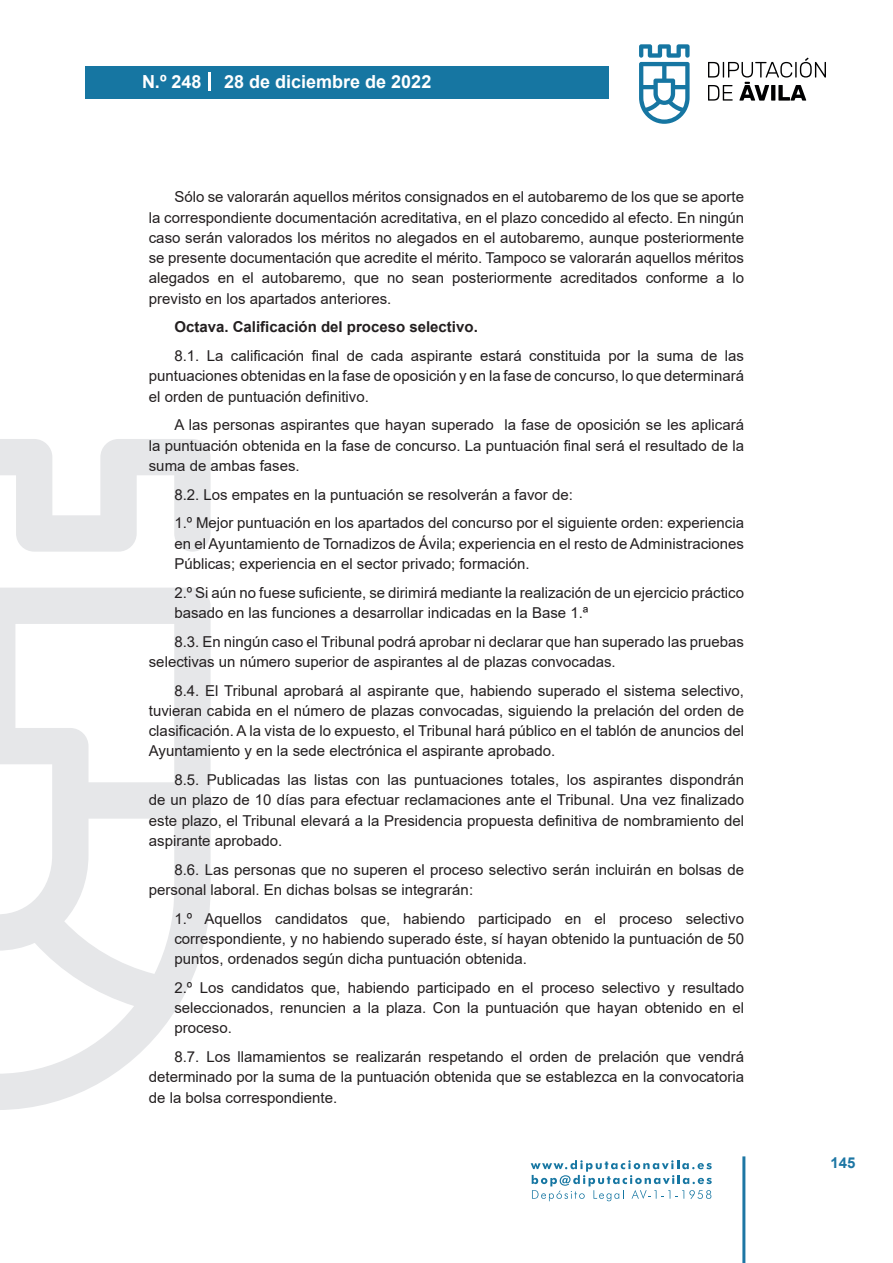
<style>
.page{position:relative;width:893px;height:1263px;background:#fff}
.page>*{position:absolute;margin:0;border:0;box-sizing:border-box;transform-origin:0 0}
.t1{font:700 18px "Arial";color:#fff}
.t2{font:15px/20.2px "Arial";color:#231f20;text-align:justify}
.t3{font:700 15px "Arial";color:#231f20}
.t4{font:700 15px "Arial";color:#1d76a4}
</style>
<div class="page">
<svg style="left:531px;top:1160px;width:181px;height:41px"></svg>
<div style="left:85px;top:66px;width:523px;height:33px;background:#1676a2"></div>
<svg style="left:639px;top:44px;width:51px;height:80px"></svg>
<svg style="left:708px;top:58px;width:118px;height:43px"></svg>
<hr style="left:742px;top:1156px;width:3px;height:107px;background:#1d76a4">
<svg style="left:208px;top:72px;width:2px;height:18px"></svg>
<svg style="left:0;top:439px;width:211px;height:671px"></svg>
<p class="t1" style="left:142px;top:69px;width:61px">N.º 248</p>
<p class="t1" style="left:224px;top:69px;width:209px">28 de diciembre de 2022</p>
<p class="t2" style="left:149px;top:187px;width:597px;text-indent:26px">Sólo se valorarán aquellos méritos consignados en el autobaremo de los que se aporte la correspondiente documentación acreditativa, en el plazo concedido al efecto. En ningún caso serán valorados los méritos no alegados en el autobaremo, aunque posteriormente se presente documentación que acredite el mérito. Tampoco se valorarán aquellos méritos alegados en el autobaremo, que no sean posteriormente acreditados conforme a lo previsto en los apartados anteriores.</p>
<p class="t3" style="left:174px;top:316px;width:305px">Octava. Calificación del proceso selectivo.</p>
<p class="t2" style="left:149px;top:346px;width:597px;text-indent:26px">8.1. La calificación final de cada aspirante estará constituida por la suma de las puntuaciones obtenidas en la fase de oposición y en la fase de concurso, lo que determinará el orden de puntuación definitivo.</p>
<p class="t2" style="left:149px;top:415px;width:597px;text-indent:26px">A las personas aspirantes que hayan superado la fase de oposición se les aplicará la puntuación obtenida en la fase de concurso. La puntuación final será el resultado de la suma de ambas fases.</p>
<p class="t2" style="left:174px;top:480px;width:571px;line-height:28.8px">8.2. Los empates en la puntuación se resolverán a favor de:<br>1.º Mejor puntuación en los apartados del concurso por el siguiente orden: experiencia</p>
<p class="t2" style="left:174px;top:533px;width:571px">en el Ayuntamiento de Tornadizos de Ávila; experiencia en el resto de Administraciones<br>Públicas; experiencia en el sector privado; formación.</p>
<p class="t2" style="left:174px;top:582px;width:571px">2.º Si aún no fuese suficiente, se dirimirá mediante la realización de un ejercicio práctico basado en las funciones a desarrollar indicadas en la Base 1.ª</p>
<p class="t2" style="left:149px;top:631px;width:597px;text-indent:26px">8.3. En ningún caso el Tribunal podrá aprobar ni declarar que han superado las pruebas selectivas un número superior de aspirantes al de plazas convocadas.</p>
<p class="t2" style="left:149px;top:680px;width:597px;text-indent:26px">8.4. El Tribunal aprobará al aspirante que, habiendo superado el sistema selectivo, tuvieran cabida en el número de plazas convocadas, siguiendo la prelación del orden de clasificación. A la vista de lo expuesto, el Tribunal hará público en el tablón de anuncios del Ayuntamiento y en la sede electrónica el aspirante aprobado.</p>
<p class="t2" style="left:149px;top:770px;width:597px;text-indent:26px">8.5. Publicadas las listas con las puntuaciones totales, los aspirantes dispondrán de un plazo de 10 días para efectuar reclamaciones ante el Tribunal. Una vez finalizado este plazo, el Tribunal elevará a la Presidencia propuesta definitiva de nombramiento del aspirante aprobado.</p>
<p class="t2" style="left:149px;top:859px;width:597px;text-indent:26px">8.6. Las personas que no superen el proceso selectivo serán incluirán en bolsas de personal laboral. En dichas bolsas se integrarán:</p>
<p class="t2" style="left:174px;top:908px;width:571px">1.º Aquellos candidatos que, habiendo participado en el proceso selectivo correspondiente, y no habiendo superado éste, sí hayan obtenido la puntuación de 50 puntos, ordenados según dicha puntuación obtenida.</p>
<p class="t2" style="left:174px;top:977px;width:571px">2.º Los candidatos que, habiendo participado en el proceso selectivo y resultado seleccionados, renuncien a la plaza. Con la puntuación que hayan obtenido en el proceso.</p>
<p class="t2" style="left:149px;top:1047px;width:597px;text-indent:26px">8.7. Los llamamientos se realizarán respetando el orden de prelación que vendrá determinado por la suma de la puntuación obtenida que se establezca en la convocatoria de la bolsa correspondiente.</p>
<p class="t4" style="left:831px;top:1152px;width:27px">145</p>
</div>
